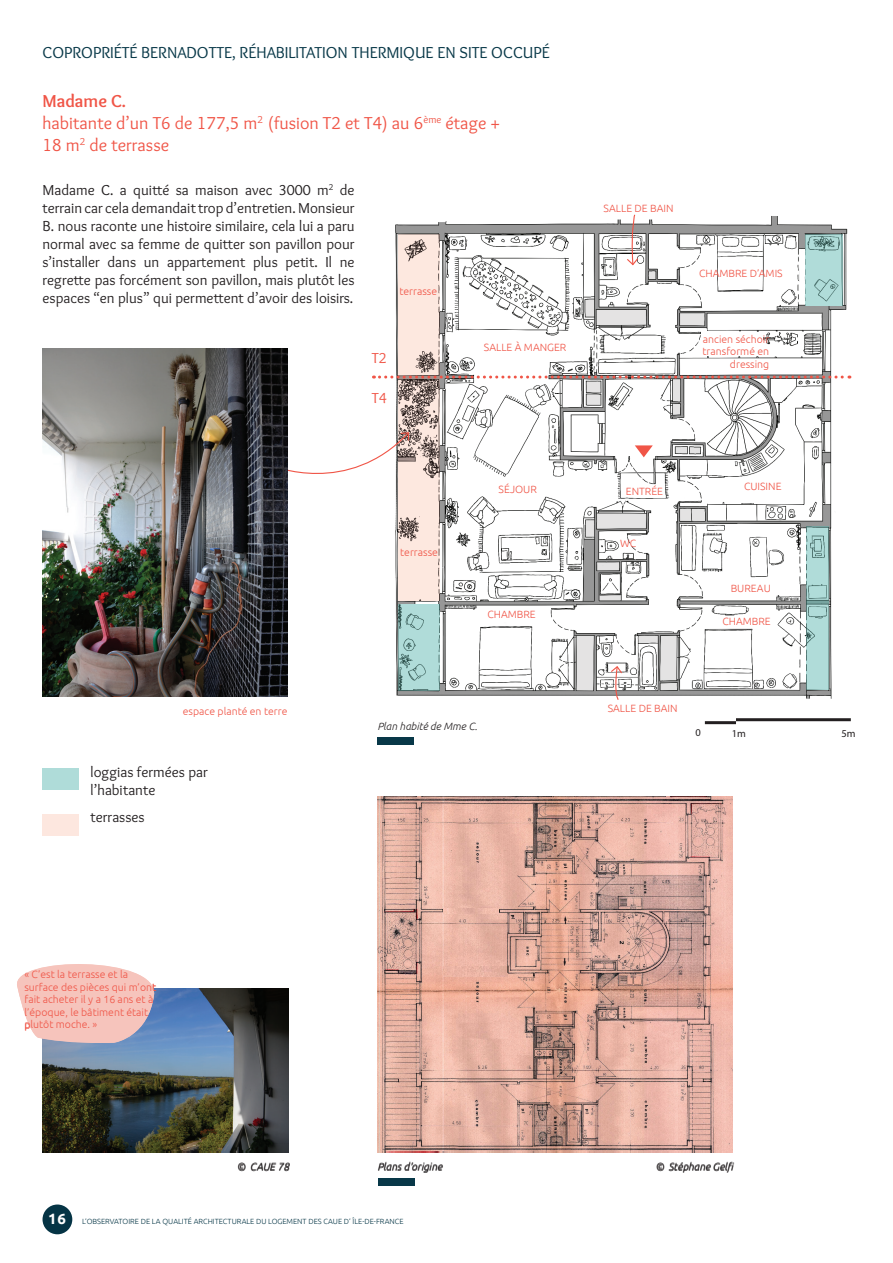
<style>
.page{position:relative;width:893px;height:1263px;background:#fff}
.page>*{position:absolute;margin:0;border:0;box-sizing:border-box;transform-origin:0 0}
.t1{font:18px/21.6px "Overlock";color:#f05547}
.t2{font:16.5px "Overlock";color:#083848}
.t3{font:15px/18px "Overlock";color:#231f20;text-align:justify}
.t4{font:15px "Overlock";color:#f05547}
.t5{font:300 10.5px/12.6px "Ubuntu";color:#f05547}
.t6{font:italic 300 10.5px "Ubuntu";color:#231f20}
.t7{font:10.5px "Myriad Pro";color:#231f20}
.t8{font:300 7.5px "Ubuntu";color:#083848}
.s1{font-weight:700}
.s2{font-weight:700;font-size:15px;color:#fff}
</style>
<div class="page">
<img style="left:43px;top:988px;width:245px;height:164px">
<div style="left:43px;top:1204px;width:29px;height:30px;background:#053445;border-radius:50%"></div>
<img style="left:391px;top:216px;width:459px;height:483px">
<img style="left:398px;top:234px;width:41px;height:367px">
<div style="left:377px;top:737px;width:37px;height:8px;background:#083848"></div>
<svg style="left:17px;top:964px;width:143px;height:80px;background:#e9c5c4"></svg>
<hr style="left:705px;top:721px;width:31px;height:3px;background:#231f20">
<hr style="left:736px;top:718px;width:115px;height:3px;background:#231f20">
<svg style="left:373px;top:376px;width:477px;height:3px"></svg>
<svg style="left:635px;top:445px;width:18px;height:12px"></svg>
<svg style="left:287px;top:431px;width:123px;height:66px"></svg>
<svg style="left:626px;top:214px;width:13px;height:52px"></svg>
<svg style="left:610px;top:665px;width:13px;height:35px"></svg>
<img style="left:399px;top:604px;width:41px;height:86px">
<img style="left:805px;top:235px;width:37px;height:71px">
<img style="left:806px;top:527px;width:23px;height:162px">
<div style="left:43px;top:768px;width:36px;height:22px;background:#afdcd9"></div>
<div style="left:43px;top:814px;width:36px;height:21px;background:#fde7df"></div>
<img style="left:377px;top:796px;width:355px;height:356px">
<img style="left:444px;top:976px;width:64px;height:1px">
<img style="left:444px;top:967px;width:64px;height:9px">
<img style="left:443px;top:908px;width:55px;height:5px">
<div style="left:379px;top:1178px;width:36px;height:7px;background:#083848"></div>
<img style="left:42px;top:348px;width:245px;height:349px">
<p class="t2" style="left:43px;top:44px;width:509px">COPROPRIÉTÉ BERNADOTTE, RÉHABILITATION THERMIQUE EN SITE OCCUPÉ</p>
<p class="t1" style="left:43px;top:91px;width:459px"><span class="s1">Madame C.<br></span>habitante d’un T6 de 177,5 m<sup>2</sup> (fusion T2 et T4) au 6<sup>ème</sup> étage +<br>18 m<sup>2</sup> de terrasse</p>
<p class="t3" style="left:43px;top:181px;width:314px">Madame C. a quitté sa maison avec 3000 m<sup>2</sup> de terrain car cela demandait trop d’entretien. Monsieur B. nous raconte une histoire similaire, cela lui a paru normal avec sa femme de quitter son pavillon pour s’installer dans un appartement plus petit. Il ne regrette pas forcément son pavillon, mais plutôt les espaces “en plus” qui permettent d’avoir des loisirs.</p>
<p class="t5" style="left:399px;top:284px;width:39px">terrasse</p>
<p class="t4" style="left:372px;top:349px;width:16px">T2</p>
<p class="t4" style="left:372px;top:389px;width:16px">T4</p>
<p class="t5" style="left:400px;top:546px;width:39px">terrasse</p>
<p class="t5" style="left:484px;top:340px;width:84px">SALLE À MANGER</p>
<p class="t5" style="left:499px;top:483px;width:40px">SÉJOUR</p>
<p class="t5" style="left:487px;top:607px;width:50px">CHAMBRE</p>
<p class="t5" style="left:183px;top:704px;width:106px">espace planté en terre</p>
<p class="t3" style="left:91px;top:763px;width:119px">loggias fermées par l’habitante</p>
<p class="t3" style="left:91px;top:808px;width:56px">terrasses</p>
<p class="t6" style="left:377px;top:720px;width:102px">Plan habité de Mme C.</p>
<p class="t5" style="left:604px;top:202px;width:71px">SALLE DE BAIN</p>
<p class="t5" style="left:699px;top:266px;width:85px">CHAMBRE D’AMIS</p>
<p class="t5" style="left:702px;top:332px;width:68px;text-align:right">ancien séchoir transformé en dressing</p>
<p class="t5" style="left:626px;top:484px;width:39px">ENTRÉE</p>
<p class="t5" style="left:620px;top:537px;width:18px">WC</p>
<p class="t5" style="left:744px;top:479px;width:39px">CUISINE</p>
<p class="t5" style="left:731px;top:581px;width:42px">BUREAU</p>
<p class="t5" style="left:722px;top:615px;width:50px">CHAMBRE</p>
<p class="t5" style="left:608px;top:701px;width:71px">SALLE DE BAIN</p>
<p class="t7" style="left:696px;top:725px;width:7px">0</p>
<p class="t7" style="left:732px;top:727px;width:16px">1m</p>
<p class="t7" style="left:841px;top:727px;width:16px">5m</p>
<p class="t5" style="left:24px;top:968px;width:133px">« C’est la terrasse et la surface des pièces qui m’ont fait acheter il y a 16 ans et à l’époque, le bâtiment était plutôt moche. »</p>
<p class="t6" style="left:237px;top:1160px;width:54px">© CAUE 78</p>
<p class="t6" style="left:377px;top:1160px;width:66px">Plans d’origine</p>
<p class="t6" style="left:656px;top:1160px;width:80px">© Stéphane Gelfi</p>
<p class="t8" style="left:48px;top:1217px;width:357px"><span class="s2">16</span> L’OBSERVATOIRE DE LA QUALITÉ ARCHITECTURALE DU LOGEMENT DES CAUE D’ ÎLE-DE-FRANCE</p>
</div>
